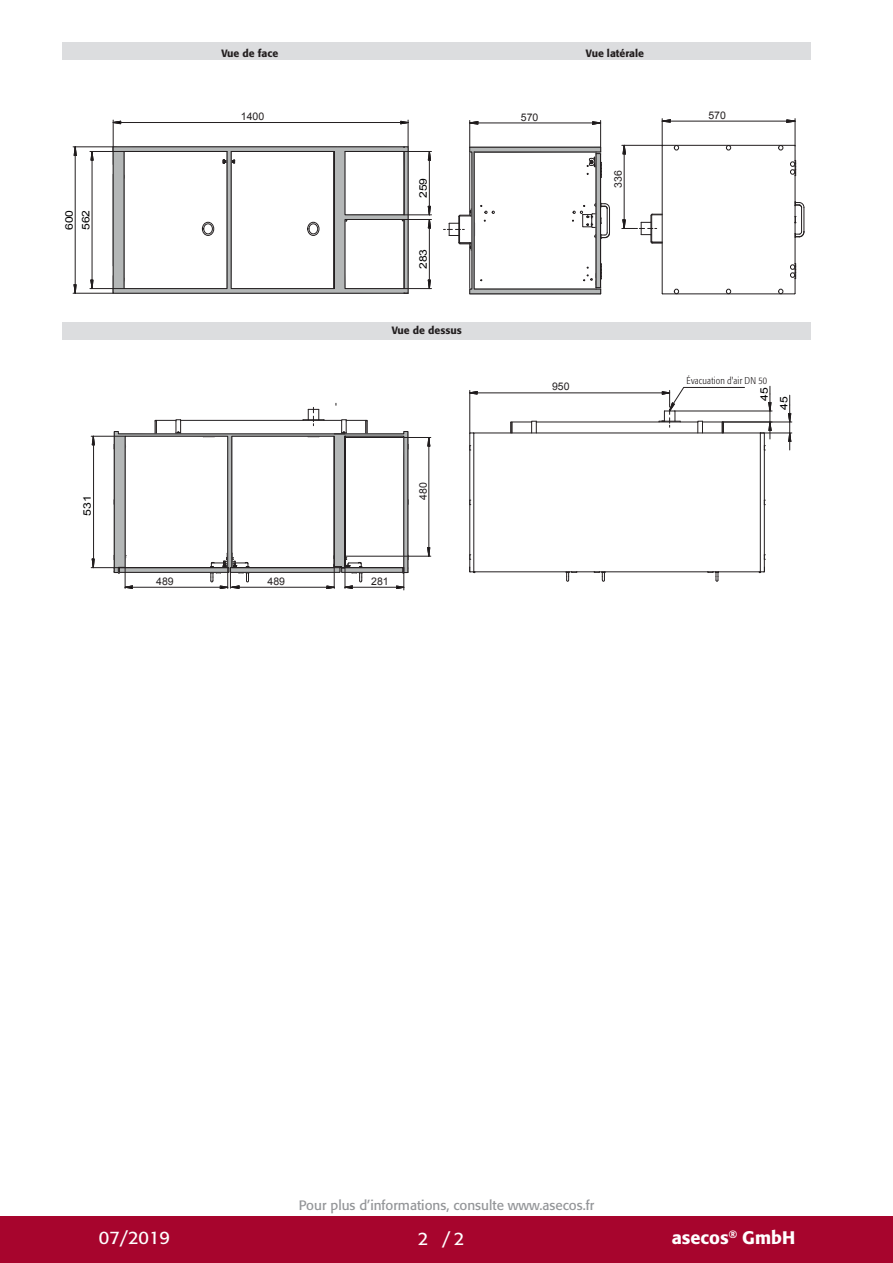
<style>
.page{position:relative;width:893px;height:1263px;background:#fff}
.page>*{position:absolute;margin:0;border:0;box-sizing:border-box;transform-origin:0 0}
.t1{font:500 18px "Formata Pro";color:#fff}
.t2{font:18px "Formata Pro";color:#fff}
.CB_AF_U4-Fachhaendle{font:13.5px "Formata Pro";color:#939598}
.t3{font:500 10.5px "Formata Pro";color:#231f20}
.t4{font:10.5px "Arial";color:#231f20}
.t5{font:10.5px "Arial";letter-spacing:-.005em;color:#000001;scale:1.16 1}
.t6{font:10.35px/19.8px "Arial";letter-spacing:-.005em;color:#000001;scale:1.16 1}
.t7{font:10.35px "Arial";letter-spacing:-.005em;color:#000001;scale:1.18 1}
.t8{font:300 condensed 9.75px "Formata Pro";letter-spacing:.025em;color:#231f20}
</style>
<div class="page">
<div style="left:0;top:1216px;width:893px;height:47px;background:#a7052d"></div>
<div style="left:63px;top:43px;width:748px;height:17px;background:#dcdddf"></div>
<div style="left:63px;top:322px;width:748px;height:17px;background:#dcdddf"></div>
<svg style="left:73px;top:147px;width:4px;height:22px"></svg>
<svg style="left:73px;top:284px;width:4px;height:9px"></svg>
<hr style="left:75px;top:155px;width:1px;height:130px;background:#231f20">
<hr style="left:73px;top:146px;width:40px;height:1px;background:#231f20">
<hr style="left:73px;top:293px;width:40px;height:1px;background:#231f20">
<svg style="left:109px;top:119px;width:322px;height:221px"></svg>
<svg style="left:90px;top:146px;width:4px;height:28px"></svg>
<svg style="left:90px;top:279px;width:4px;height:15px"></svg>
<hr style="left:92px;top:160px;width:1px;height:120px;background:#231f20">
<hr style="left:90px;top:288px;width:34px;height:1px;background:#231f20">
<hr style="left:90px;top:151px;width:34px;height:1px;background:#231f20">
<svg style="left:91px;top:435px;width:4px;height:24px"></svg>
<svg style="left:91px;top:558px;width:4px;height:11px"></svg>
<hr style="left:91px;top:567px;width:34px;height:1px;background:#231f20">
<hr style="left:91px;top:436px;width:34px;height:1px;background:#231f20">
<svg style="left:112px;top:403px;width:319px;height:188px"></svg>
<hr style="left:93px;top:444px;width:1px;height:120px;background:#231f20">
<hr style="left:663px;top:293px;width:131px;height:1px;background:#231f20">
<hr style="left:663px;top:145px;width:131px;height:1px;background:#231f20">
<hr style="left:795px;top:146px;width:1px;height:147px;background:#231f20">
<svg style="left:778px;top:289px;width:5px;height:5px"></svg>
<svg style="left:790px;top:160px;width:7px;height:16px"></svg>
<svg style="left:790px;top:263px;width:7px;height:16px"></svg>
<svg style="left:794px;top:202px;width:11px;height:36px"></svg>
<hr style="left:670px;top:121px;width:117px;height:1px;background:#231f20">
<svg style="left:778px;top:119px;width:18px;height:31px"></svg>
<hr style="left:469px;top:449px;width:1px;height:52px;background:#231f20">
<hr style="left:469px;top:503px;width:1px;height:53px;background:#231f20">
<hr style="left:764px;top:503px;width:1px;height:53px;background:#231f20">
<hr style="left:764px;top:449px;width:1px;height:52px;background:#231f20">
<hr style="left:760px;top:433px;width:1px;height:138px;background:#231f20">
<hr style="left:473px;top:433px;width:1px;height:138px;background:#231f20">
<svg style="left:469px;top:554px;width:296px;height:28px"></svg>
<hr style="left:760px;top:433px;width:32px;height:1px;background:#231f20">
<hr style="left:722px;top:422px;width:70px;height:1px;background:#231f20">
<svg style="left:788px;top:395px;width:4px;height:56px"></svg>
<svg style="left:443px;top:118px;width:329px;height:333px"></svg>
<p class="t5" style="left:62px;top:230px;width:19px;rotate:-90deg">600</p>
<p class="t5" style="left:79px;top:230px;width:19px;rotate:-90deg">562</p>
<p class="t7" style="left:80px;top:516px;width:19px;rotate:-90deg">531</p>
<p class="t3" style="left:221px;top:46px;width:58px">Vue de face</p>
<p class="t3" style="left:586px;top:46px;width:60px">Vue latérale</p>
<p class="t4" style="left:241px;top:109px;width:25px">1400</p>
<p class="t4" style="left:521px;top:110px;width:19px">570</p>
<p class="t4" style="left:708px;top:108px;width:19px">570</p>
<p class="t4" style="left:156px;top:574px;width:19px">489</p>
<p class="t4" style="left:268px;top:574px;width:19px">489</p>
<p class="t5" style="left:416px;top:198px;width:19px;rotate:-90deg">259</p>
<p class="t5" style="left:416px;top:269px;width:19px;rotate:-90deg">283</p>
<p class="t3" style="left:392px;top:323px;width:71px">Vue de dessus</p>
<p class="t4" style="left:371px;top:574px;width:19px">281</p>
<p class="t4" style="left:416px;top:500px;width:19px;rotate:-90deg">480</p>
<p class="t4" style="left:611px;top:187px;width:19px;rotate:-90deg">336</p>
<p class="t4" style="left:552px;top:379px;width:19px">950</p>
<p class="t8" style="left:687px;top:374px;width:82px">Évacuation d'air DN 50</p>
<p class="t6" style="left:754px;top:410px;width:21px;text-indent:9px;rotate:-90deg">45<br>45</p>
<p class="CB_AF_U4-Fachhaendle" style="left:299px;top:1196px;width:297px">Pour plus d’informations, consulte www.asecos.fr</p>
<p class="t2" style="left:99px;top:1225px;width:73px">07/2019</p>
<p class="t2" style="left:418px;top:1227px;width:12px">2</p>
<p class="t2" style="left:442px;top:1227px;width:23px">/2</p>
<h1 class="t1" style="left:672px;top:1225px;width:125px">asecos<sup>®</sup> GmbH</h1>
</div>
